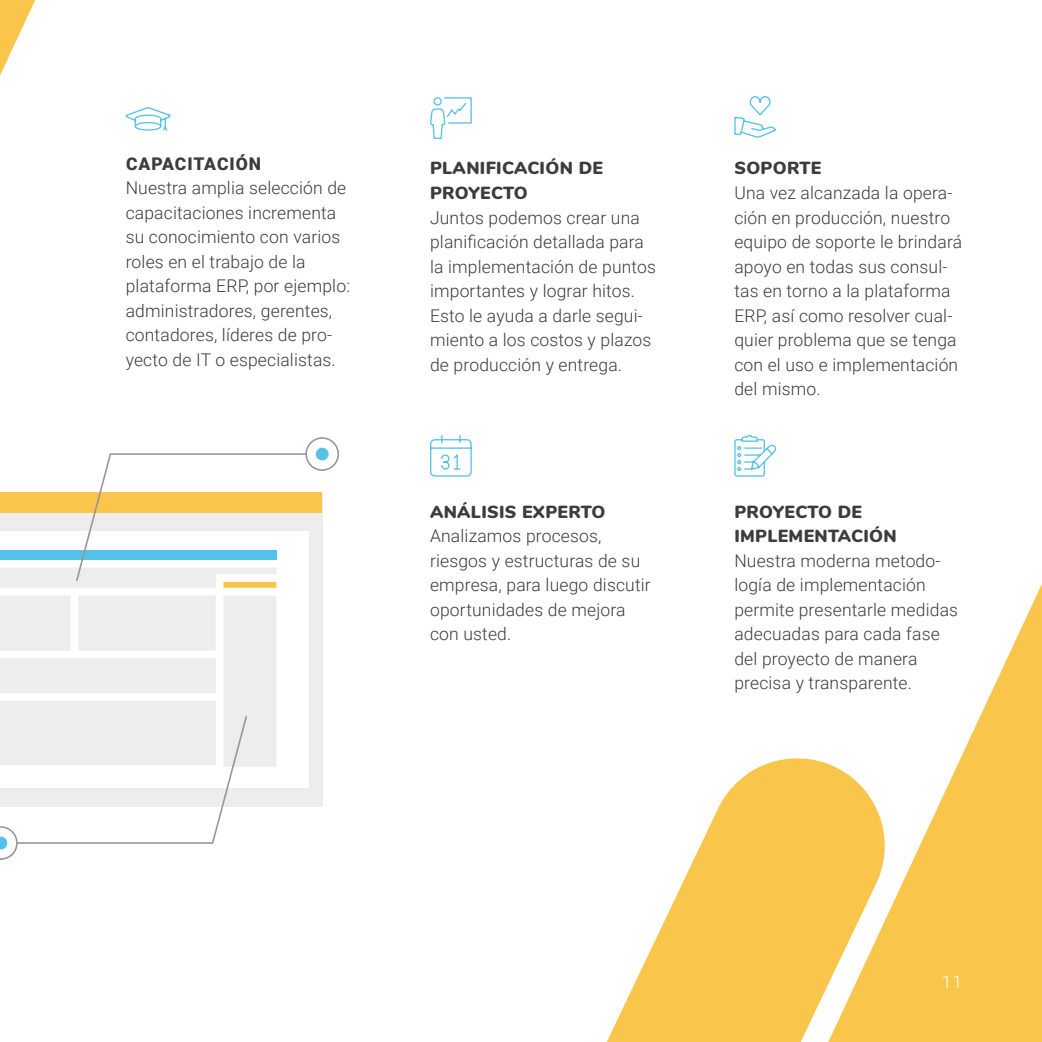
<style>
.page{position:relative;width:1042px;height:1042px;background:#fff}
.page>*{position:absolute;margin:0;border:0;box-sizing:border-box;transform-origin:0 0}
.t1{font:300 17.5px/24.5px "Roboto";letter-spacing:.01em;color:#3c3c3b}
.t2{font:900 17.5px/24.5px "Nunito";letter-spacing:.02em;color:#3c3c3b}
.t3{font:900 17.5px "Roboto";letter-spacing:.055em;color:#3c3c3b}
.t4{font:300 17.5px "Roboto";color:#fff}
</style>
<div class="page">
<svg style="left:606px;top:758px;width:222px;height:284px"></svg>
<svg style="left:0;top:0;width:35px;height:76px"></svg>
<svg style="left:828px;top:584px;width:214px;height:458px;fill:#f9c54b"></svg>
<svg style="left:0;top:437px;width:339px;height:423px"></svg>
<svg style="left:125px;top:107px;width:46px;height:24px"></svg>
<svg style="left:430px;top:97px;width:42px;height:42px"></svg>
<svg style="left:734px;top:96px;width:42px;height:42px"></svg>
<svg style="left:430px;top:435px;width:42px;height:42px"></svg>
<svg style="left:734px;top:435px;width:43px;height:42px"></svg>
<p class="t3" style="left:126px;top:151px;width:137px">CAPACITACIÓN</p>
<p class="t1" style="left:126px;top:175px;width:226px">Nuestra amplia selección de capacitaciones incrementa su conocimiento con varios roles en el trabajo de la plataforma ERP, por ejemplo: administradores, gerentes, contadores, líderes de pro&shy;yecto de IT o especialistas.</p>
<p class="t2" style="left:430px;top:155px;width:174px">PLANIFICACIÓN DE<br>PROYECTO</p>
<p class="t1" style="left:430px;top:204px;width:227px">Juntos podemos crear una planificación detallada para la implementación de puntos importantes y lograr hitos.<br>Esto le ayuda a darle segui&shy;miento a los costos y plazos de producción y entrega.</p>
<p class="t2" style="left:430px;top:498px;width:177px">ANÁLISIS EXPERTO</p>
<p class="t1" style="left:430px;top:523px;width:222px">Analizamos procesos, riesgos y estructuras de su empresa, para luego discutir oportunidades de mejora con usted.</p>
<p class="t2" style="left:734px;top:155px;width:88px">SOPORTE</p>
<p class="t1" style="left:734px;top:180px;width:229px">Una vez alcanzada la opera&shy;ción en producción, nuestro equipo de soporte le brindará apoyo en todas sus consul&shy;tas en torno a la plataforma<br>ERP, así como resolver cual&shy;quier problema que se tenga con el uso e implementación del mismo.</p>
<p class="t2" style="left:734px;top:498px;width:164px">PROYECTO DE<br>IMPLEMENTACIÓN</p>
<p class="t1" style="left:734px;top:547px;width:225px">Nuestra moderna metodo&shy;logía de implementación permite presentarle medidas adecuadas para cada fase del proyecto de manera precisa y transparente.</p>
<p class="t4" style="left:942px;top:969px;width:22px">11</p>
</div>
